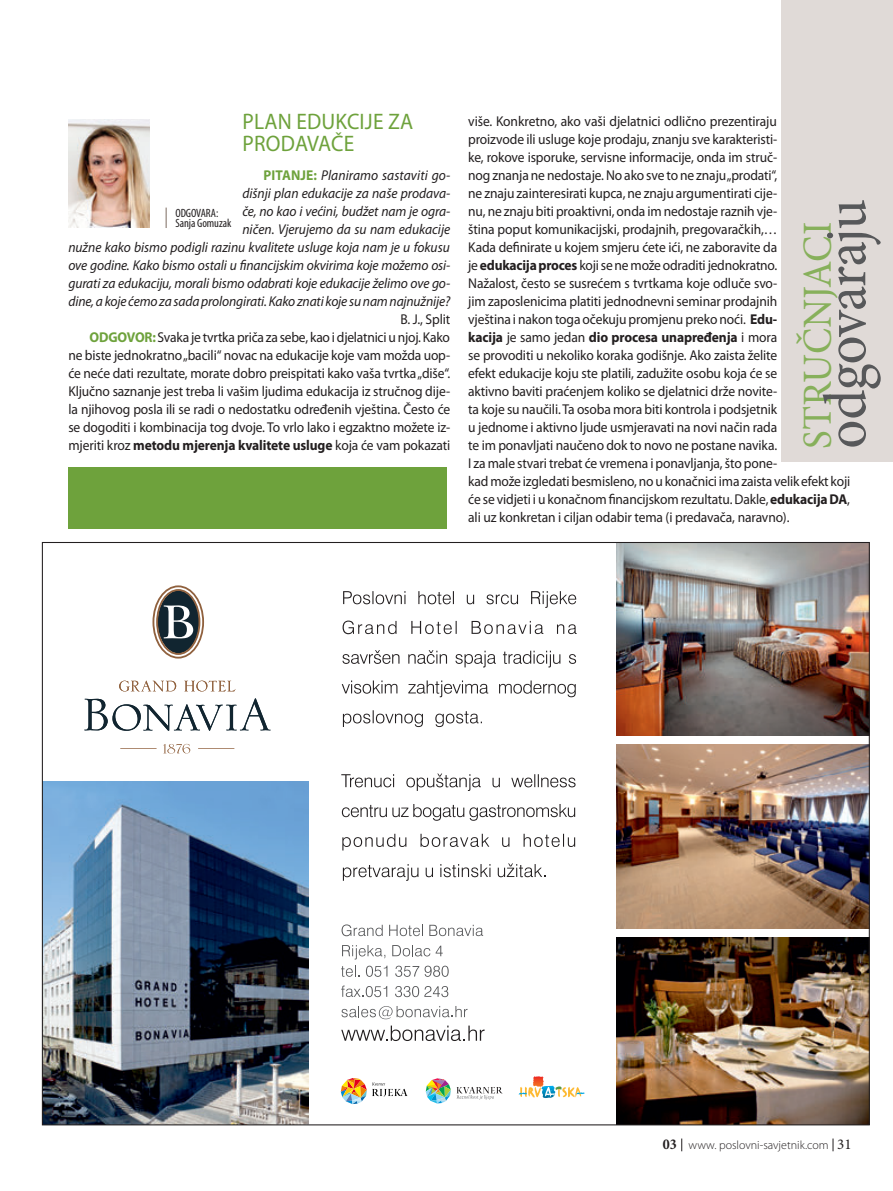
<style>
.page{position:relative;width:893px;height:1191px;background:#fff}
.page>*{position:absolute;margin:0;border:0;box-sizing:border-box;transform-origin:0 0}
._05_podnaslov{font:60px "Minion Pro";letter-spacing:-.02em;color:#57585a;scale:.95 1}
._05_podnaslov-2{font:41.25px "Minion Pro";color:#87b05b;scale:.95 1}
.Paragraph_Style_1{font:22.5px/22.5px "Myriad Pro";letter-spacing:.01em;color:#6ea23c;scale:.95 1}
._01_Txt{font:14.25px/18px "Myriad Pro";letter-spacing:-.01em;color:#231f20;text-align:justify;scale:.95 1}
._01_Txt-2{font:italic 14.25px/18px "Myriad Pro";letter-spacing:-.01em;color:#231f20;text-align:right;scale:.95 1}
.t1{font:300 12px "Myriad Pro";color:#231f20}
._06_autor{font:condensed 12px "Myriad Pro";letter-spacing:-.005em;color:#231f20}
.s1{font-weight:700;font-style:normal;color:#6ea23c}
.s2{font-weight:700;color:#6ea23c}
.s3{font-weight:700}
.s4{font-family:"Minion Pro";font-weight:700;font-stretch:condensed;font-size:15px}
.s5{font-family:"Minion Pro";font-weight:400;font-size:15px}
</style>
<div class="page">
<svg style="left:681px;top:1138px;width:1px;height:13px"></svg>
<svg style="left:833px;top:1138px;width:1px;height:13px"></svg>
<div style="left:68px;top:467px;width:378px;height:63px;background:#6ea23c"></div>
<hr style="left:165px;top:208px;width:2px;height:20px;background:#a79c95">
<img style="left:68px;top:119px;width:82px;height:108px">
<div style="left:781px;top:0;width:112px;height:462px;background:#e0dad7"></div>
<div style="left:28px;top:529px;width:855px;height:608px;background:#fff"></div>
<img style="left:44px;top:781px;width:264px;height:342px">
<img style="left:617px;top:744px;width:251px;height:185px">
<img style="left:616px;top:544px;width:252px;height:192px">
<img style="left:616px;top:937px;width:252px;height:186px">
<svg style="left:342px;top:591px;width:235px;height:136px"></svg>
<svg style="left:341px;top:773px;width:235px;height:77px"></svg>
<svg style="left:342px;top:924px;width:41px;height:12px"></svg>
<svg style="left:389px;top:924px;width:34px;height:12px"></svg>
<svg style="left:429px;top:924px;width:54px;height:12px"></svg>
<svg style="left:342px;top:945px;width:43px;height:14px"></svg>
<svg style="left:392px;top:945px;width:38px;height:11px"></svg>
<svg style="left:436px;top:945px;width:7px;height:11px"></svg>
<svg style="left:341px;top:965px;width:19px;height:11px"></svg>
<svg style="left:366px;top:965px;width:21px;height:11px"></svg>
<svg style="left:395px;top:965px;width:24px;height:11px"></svg>
<svg style="left:425px;top:965px;width:24px;height:11px"></svg>
<svg style="left:341px;top:985px;width:46px;height:12px"></svg>
<svg style="left:395px;top:986px;width:53px;height:11px"></svg>
<svg style="left:341px;top:1006px;width:126px;height:13px"></svg>
<svg style="left:341px;top:1025px;width:144px;height:16px"></svg>
<svg style="left:519px;top:1085px;width:66px;height:13px"></svg>
<svg style="left:426px;top:1078px;width:25px;height:25px"></svg>
<svg style="left:457px;top:1087px;width:45px;height:12px"></svg>
<svg style="left:341px;top:1078px;width:67px;height:26px"></svg>
<svg style="left:119px;top:680px;width:116px;height:11px"></svg>
<hr style="left:120px;top:748px;width:37px;height:1px;background:#90613e">
<hr style="left:198px;top:748px;width:36px;height:1px;background:#90613e">
<svg style="left:163px;top:744px;width:27px;height:9px"></svg>
<svg style="left:152px;top:585px;width:52px;height:73px"></svg>
<svg style="left:84px;top:698px;width:187px;height:33px"></svg>
<svg style="left:343px;top:864px;width:75px;height:17px"></svg>
<svg style="left:426px;top:867px;width:7px;height:10px"></svg>
<svg style="left:440px;top:864px;width:50px;height:13px"></svg>
<svg style="left:498px;top:863px;width:47px;height:14px"></svg>
<p class="Paragraph_Style_1" style="left:243px;top:110px;width:181px">PLAN EDUKCIJE ZA<br>PRODAVAČE</p>
<p class="_01_Txt-2" style="left:68px;top:166px;width:403px"><span class="s1">PITANJE:</span> Planiramo sastaviti go-<br>dišnji plan edukacije za naše prodava-<br>če, no kao i većini, budžet nam je ogra-<br>ničen. Vjerujemo da su nam edukacije<br>nužne kako bismo podigli razinu kvalitete usluge koja nam je u fokusu ove godine. Kako bismo ostali u financijskim okvirima koje možemo osi&shy;gurati za edukaciju, morali bismo odabrati koje edukacije želimo ove go&shy;dine, a koje ćemo za sada prolongirati. Kako znati koje su nam najnužnije?</p>
<p class="_01_Txt" style="left:400px;top:310px;width:54px">B. J., Split</p>
<p class="_01_Txt" style="left:68px;top:328px;width:403px;text-indent:21px"><span class="s2">ODGOVOR:</span> Svaka je tvrtka priča za sebe, kao i djelatnici u njoj. Kako ne biste jednokratno „bacili“ novac na edukacije koje vam možda uop&shy;će neće dati rezultate, morate dobro preispitati kako vaša tvrtka „diše“.<br>Ključno saznanje jest treba li vašim ljudima edukacija iz stručnog dije&shy;la njihovog posla ili se radi o nedostatku određenih vještina. Često će se dogoditi i kombinacija tog dvoje. To vrlo lako i egzaktno možete iz&shy;mjeriti kroz <span class="s3">metodu mjerenja kvalitete usluge</span> koja će vam pokazati</p>
<p class="_01_Txt" style="left:468px;top:112px;width:404px;text-align:left">više. Konkretno, ako vaši djelatnici odlično prezentiraju<br>proizvode ili usluge koje prodaju, znanju sve karakteristi-<br>ke, rokove isporuke, servisne informacije, onda im struč-<br>nog znanja ne nedostaje. No ako sve to ne znaju „prodati“,<br>ne znaju zainteresirati kupca, ne znaju argumentirati cije-<br>nu, ne znaju biti proaktivni, onda im nedostaje raznih vje-<br>ština poput komunikacijski, prodajnih, pregovaračkih,…<br>Kada definirate u kojem smjeru ćete ići, ne zaboravite da<br>je <span class="s3">edukacija proces</span> koji se ne može odraditi jednokratno.<br>Nažalost, često se susrećem s tvrtkama koje odluče svo-<br>jim zaposlenicima platiti jednodnevni seminar prodajnih<br>vještina i nakon toga očekuju promjenu preko noći. <span class="s3">Edu-<br>kacija</span> je samo jedan <span class="s3">dio procesa unapređenja</span> i mora<br>se provoditi u nekoliko koraka godišnje. Ako zaista želite<br>efekt edukacije koju ste platili, zadužite osobu koja će se<br>aktivno baviti praćenjem koliko se djelatnici drže novite-<br>ta koje su naučili. Ta osoba mora biti kontrola i podsjetnik<br>u jednome i aktivno ljude usmjeravati na novi način rada<br>te im ponavljati naučeno dok to novo ne postane navika.<br>I za male stvari trebat će vremena i ponavljanja, što pone-<br>kad može izgledati besmisleno, no u konačnici ima zaista velik efekt koji će se vidjeti i u konačnom financijskom rezultatu. Dakle, <span class="s3">edukacija DA</span>, ali uz konkretan i ciljan odabir tema (i predavača, naravno).</p>
<p class="_05_podnaslov" style="left:806px;top:449px;width:264px;rotate:-90deg">odgovaraju</p>
<p class="_06_autor" style="left:175px;top:205px;width:44px">ODGOVARA:</p>
<p class="_06_autor" style="left:175px;top:216px;width:57px">Sanja Gomuzak</p>
<p class="_05_podnaslov-2" style="left:790px;top:448px;width:240px;rotate:-90deg">STRUČNJACI</p>
<p class="t1" style="left:663px;top:1137px;width:190px"><span class="s4">03</span> www. poslovni-savjetnik.com <span class="s5">31</span></p>
</div>
